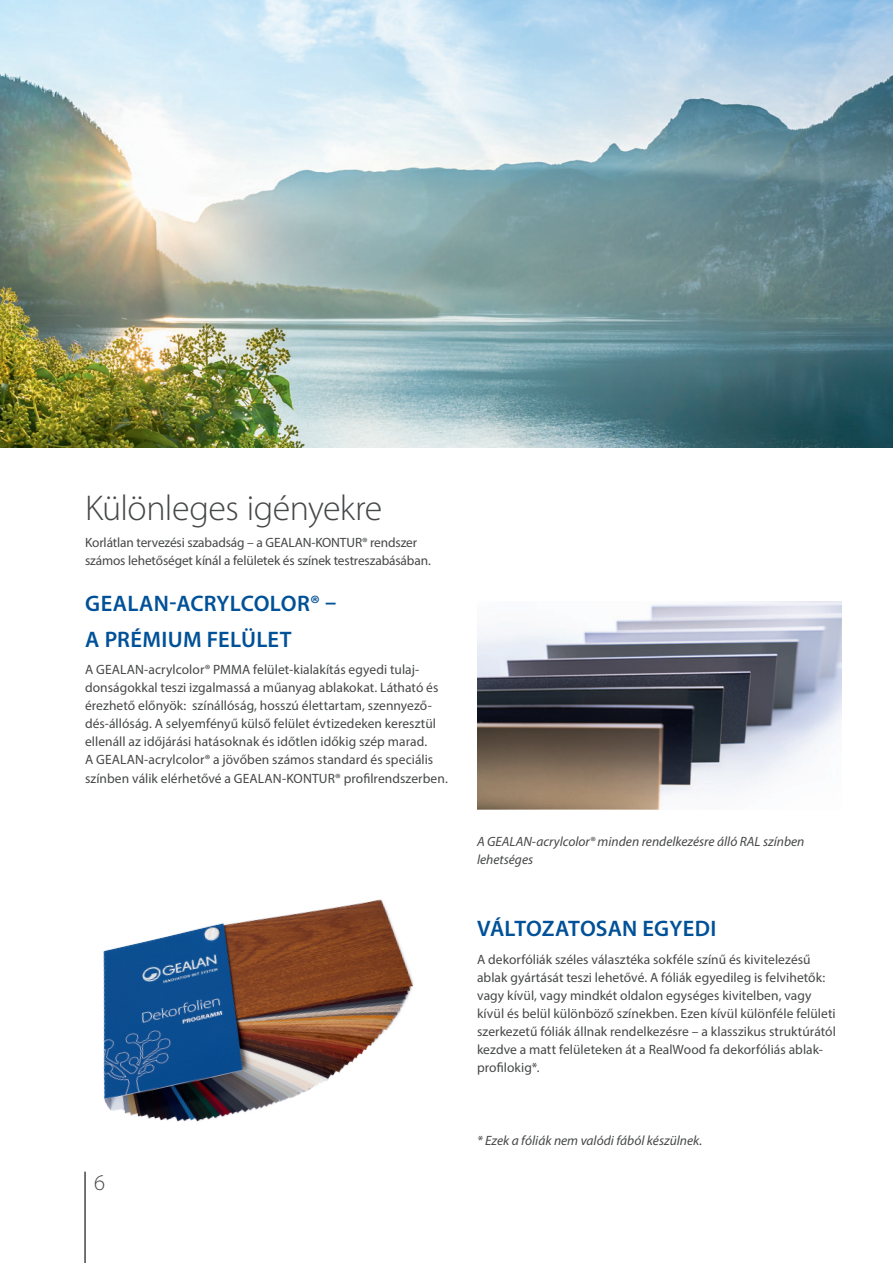
<style>
.page{position:relative;width:893px;height:1263px;background:#fff}
.page>*{position:absolute;margin:0;border:0;box-sizing:border-box;transform-origin:0 0}
.t1{font:300 36px "Myriad Pro";letter-spacing:-.015em;color:#464748}
.t2{font:600 22.5px/36.2px "Myriad Pro";letter-spacing:.01em;color:#015198}
.t3{font:300 22.5px "Myriad Pro";color:#464748}
.t4{font:13.5px/18.1px "Myriad Pro";letter-spacing:.005em;color:#464748}
.t5{font:italic 13.5px/18.1px "Myriad Pro";color:#464748}
</style>
<div class="page">
<img style="left:0;top:0;width:893px;height:448px">
<img style="left:103px;top:899px;width:310px;height:223px">
<img style="left:477px;top:601px;width:365px;height:208px">
<hr style="left:84px;top:1171px;width:2px;height:92px;background:#464748">
<h1 class="t1" style="left:85px;top:486px;width:299px">Különleges igényekre</h1>
<p class="t4" style="left:85px;top:533px;width:347px">Korlátlan tervezési szabadság – a GEALAN-KONTUR® rendszer számos lehetőséget kínál a felületek és színek testreszabásában.</p>
<h2 class="t2" style="left:85px;top:584px;width:252px">GEALAN-ACRYLCOLOR® –<br>A PRÉMIUM FELÜLET</h2>
<p class="t4" style="left:85px;top:660px;width:364px">A GEALAN-acrylcolor® PMMA felület-kialakítás egyedi tulaj&shy;donságokkal teszi izgalmassá a műanyag ablakokat. Látható és érezhető előnyök: színállóság, hosszú élettartam, szennyező&shy;dés-állóság. A selyemfényű külső felület évtizedeken keresztül ellenáll az időjárási hatásoknak és időtlen időkig szép marad.<br>A GEALAN-acrylcolor® a jövőben számos standard és speciális színben válik elérhetővé a GEALAN-KONTUR® profilrendszerben.</p>
<h2 class="t3" style="left:94px;top:1169px;width:12px">6</h2>
<p class="t5" style="left:477px;top:832px;width:329px">A GEALAN-acrylcolor® minden rendelkezésre álló RAL színben lehetséges</p>
<h2 class="t2" style="left:477px;top:910px;width:241px">VÁLTOZATOSAN EGYEDI</h2>
<p class="t4" style="left:477px;top:950px;width:360px">A dekorfóliák széles választéka sokféle színű és kivitelezésű ablak gyártását teszi lehetővé. A fóliák egyedileg is felvihetők: vagy kívül, vagy mindkét oldalon egységes kivitelben, vagy kívül és belül különböző színekben. Ezen kívül különféle felületi szerkezetű fóliák állnak rendelkezésre – a klasszikus struktúrától kezdve a matt felületeken át a RealWood fa dekorfóliás ablak&shy;profilokig*.</p>
<p class="t5" style="left:477px;top:1131px;width:227px">* Ezek a fóliák nem valódi fából készülnek.</p>
</div>
